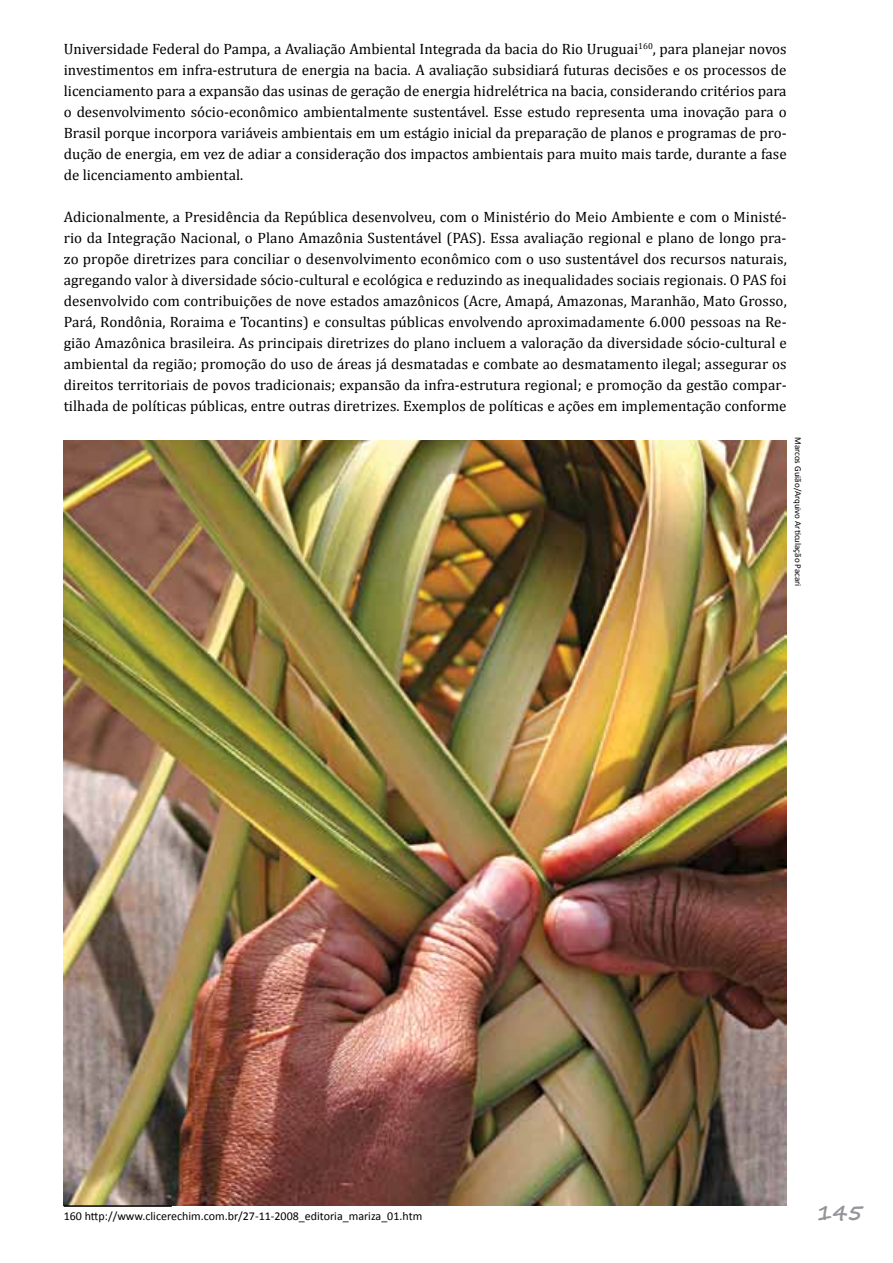
<style>
.page{position:relative;width:893px;height:1263px;background:#fff}
.page>*{position:absolute;margin:0;border:0;box-sizing:border-box;transform-origin:0 0}
.t1{font:700 21px "Segoe Print";color:#939598}
.t2{font:15px/21px "Cambria";color:#000;text-align:justify}
.t3{font:12px "Calibri";color:#000}
.t4{font:9px "Calibri";color:#000}
</style>
<div class="page">
<img style="left:64px;top:440px;width:723px;height:765px">
<hr style="left:64px;top:1205px;width:108px;height:2px;background:#000">
<p class="t2" style="left:64px;top:39px;width:724px">Universidade Federal do Pampa, a Avaliação Ambiental Integrada da bacia do Rio Uruguai<sup>160</sup>, para planejar novos investimentos em infra-estrutura de energia na bacia. A avaliação subsidiará futuras decisões e os processos de licenciamento para a expansão das usinas de geração de energia hidrelétrica na bacia, considerando critérios para o desenvolvimento sócio-econômico ambientalmente sustentável. Esse estudo representa uma inovação para o Brasil porque incorpora variáveis ambientais em um estágio inicial da preparação de planos e programas de pro&shy;dução de energia, em vez de adiar a consideração dos impactos ambientais para muito mais tarde, durante a fase de licenciamento ambiental.</p>
<p class="t2" style="left:64px;top:207px;width:724px">Adicionalmente, a Presidência da República desenvolveu, com o Ministério do Meio Ambiente e com o Ministé&shy;rio da Integração Nacional, o Plano Amazônia Sustentável (PAS). Essa avaliação regional e plano de longo pra&shy;zo propõe diretrizes para conciliar o desenvolvimento econômico com o uso sustentável dos recursos naturais, agregando valor à diversidade sócio-cultural e ecológica e reduzindo as inequalidades sociais regionais. O PAS foi desenvolvido com contribuições de nove estados amazônicos (Acre, Amapá, Amazonas, Maranhão, Mato Grosso, Pará, Rondônia, Roraima e Tocantins) e consultas públicas envolvendo aproximadamente 6.000 pessoas na Re&shy;gião Amazônica brasileira. As principais diretrizes do plano incluem a valoração da diversidade sócio-cultural e ambiental da região; promoção do uso de áreas já desmatadas e combate ao desmatamento ilegal; assegurar os direitos territoriais de povos tradicionais; expansão da infra-estrutura regional; e promoção da gestão compar&shy;tilhada de políticas públicas, entre outras diretrizes. Exemplos de políticas e ações em implementação conforme</p>
<p class="t4" style="left:804px;top:437px;width:151px;rotate:90deg">M arcos Guião/Arquivo Articulação Pacari</p>
<p class="t3" style="left:64px;top:1209px;width:360px">160 http://www.clicerechim.com.br/27-11-2008_editoria_mariza_01.htm</p>
<h1 class="t1" style="left:817px;top:1194px;width:47px">145</h1>
</div>
